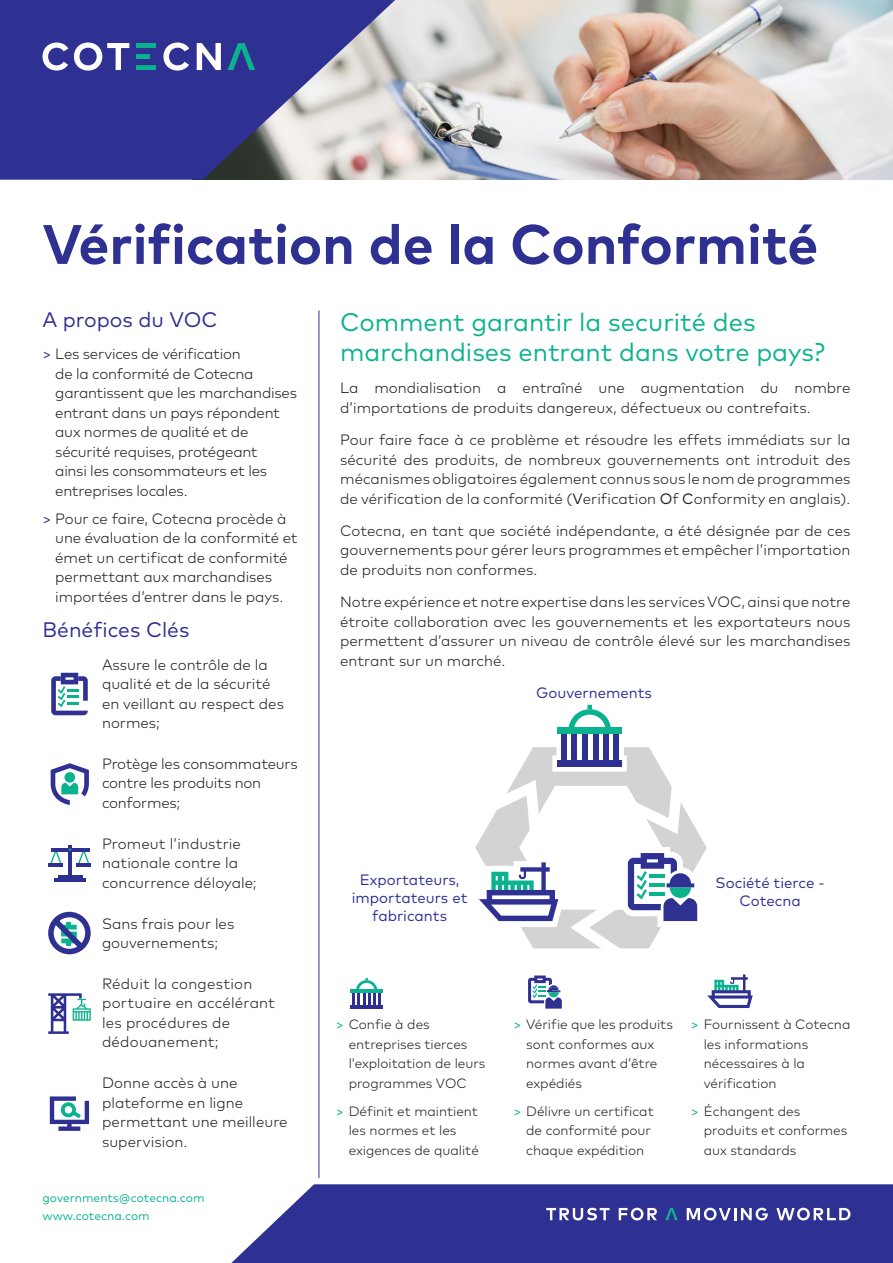
<style>
.page{position:relative;width:893px;height:1263px;background:#fff}
.page>*{position:absolute;margin:0;border:0;box-sizing:border-box;transform-origin:0 0}
.t1{font:700 55.5px "Mark Pro";color:#2e3092}
.t2{font:25.5px/30.6px "Mark Pro";color:#0ab38d}
.t3{font:21px "Mark Pro";color:#2e3092}
.Body{font:300 15px/19.5px "Mark Pro";color:#231f20}
.Body-2{font:15px/18px "Mark Pro";color:#2e3092;text-align:center}
.t4{font:300 13.5px/19.5px "Mark Pro";color:#231f20}
.Address{font:12px "Mark Pro";color:#0ab38d}
.s1{font-weight:400;color:#2e3092}
.s2{font-weight:400}
.s3{font-weight:400;color:#0ab38d}
</style>
<div class="page">
<img style="left:446px;top:0;width:447px;height:180px">
<svg style="left:0;top:0;width:446px;height:180px;background:#6364a2"></svg>
<svg style="left:228px;top:43px;width:27px;height:27px"></svg>
<svg style="left:43px;top:43px;width:25px;height:28px"></svg>
<svg style="left:74px;top:43px;width:55px;height:28px"></svg>
<svg style="left:163px;top:43px;width:26px;height:28px"></svg>
<svg style="left:197px;top:43px;width:24px;height:27px"></svg>
<svg style="left:136px;top:65px;width:20px;height:5px"></svg>
<svg style="left:136px;top:43px;width:20px;height:5px"></svg>
<svg style="left:136px;top:54px;width:14px;height:5px"></svg>
<hr style="left:319px;top:310px;width:1px;height:868px;background:#2e3092">
<svg style="left:231px;top:1184px;width:662px;height:79px;background:#3d3f9a"></svg>
<svg style="left:665px;top:1208px;width:13px;height:12px"></svg>
<svg style="left:546px;top:1208px;width:64px;height:12px"></svg>
<svg style="left:619px;top:1208px;width:38px;height:12px"></svg>
<svg style="left:687px;top:1208px;width:81px;height:12px"></svg>
<svg style="left:776px;top:1208px;width:74px;height:12px"></svg>
<svg style="left:48px;top:993px;width:43px;height:41px"></svg>
<svg style="left:51px;top:673px;width:37px;height:42px"></svg>
<svg style="left:50px;top:851px;width:12px;height:12px"></svg>
<hr style="left:55px;top:878px;width:31px;height:3px;background:#2e3092">
<hr style="left:58px;top:875px;width:24px;height:3px;background:#2e3092">
<hr style="left:49px;top:863px;width:14px;height:3px;background:#2e3092">
<svg style="left:78px;top:850px;width:12px;height:13px"></svg>
<hr style="left:76px;top:863px;width:15px;height:3px;background:#2e3092">
<hr style="left:68px;top:845px;width:4px;height:30px;background:#2e3092">
<hr style="left:51px;top:848px;width:38px;height:3px;background:#2e3092">
<svg style="left:557px;top:704px;width:65px;height:37px"></svg>
<div style="left:561px;top:731px;width:6px;height:32px;background:#2e3092"></div>
<div style="left:571px;top:731px;width:6px;height:32px;background:#2e3092"></div>
<div style="left:582px;top:731px;width:5px;height:32px;background:#2e3092"></div>
<div style="left:593px;top:731px;width:5px;height:32px;background:#2e3092"></div>
<div style="left:603px;top:731px;width:6px;height:32px;background:#2e3092"></div>
<div style="left:614px;top:731px;width:5px;height:32px;background:#2e3092"></div>
<div style="left:557px;top:727px;width:65px;height:6px;background:#0ab38d"></div>
<hr style="left:352px;top:991px;width:3px;height:16px;background:#2e3092">
<svg style="left:356px;top:978px;width:25px;height:28px"></svg>
<hr style="left:350px;top:989px;width:33px;height:3px;background:#0ab38d">
<hr style="left:350px;top:1006px;width:33px;height:3px;background:#2e3092">
<svg style="left:50px;top:763px;width:39px;height:42px"></svg>
<div style="left:64px;top:772px;width:11px;height:11px;background:#0ab38d;border-radius:50%"></div>
<svg style="left:49px;top:1096px;width:40px;height:35px"></svg>
<svg style="left:48px;top:911px;width:43px;height:44px"></svg>
<svg style="left:475px;top:752px;width:278px;height:256px"></svg>
<h1 class="t1" style="left:43px;top:202px;width:777px">Vérification de la Conformité</h1>
<h3 class="t3" style="left:43px;top:304px;width:176px">A propos du VOC</h3>
<p class="Body" style="left:55px;top:343px;width:243px;text-indent:-13px"><span class="s1">&gt;</span> Les services de vérification<br>de la conformité de Cotecna garantissent que les marchandises entrant dans un pays répondent aux normes de qualité et de sécurité requises, protégeant<br>ainsi les consommateurs et les entreprises locales.</p>
<p class="Body" style="left:55px;top:508px;width:244px;text-indent:-13px"><span class="s1">&gt;</span> Pour ce faire, Cotecna procède à une évaluation de la conformité et émet un certificat de conformité permettant aux marchandises importées d’entrer dans le pays.</p>
<h3 class="t3" style="left:43px;top:614px;width:148px">Bénéfices Clés</h3>
<h3 class="Body" style="left:102px;top:653px;width:183px">Assure le contrôle de la qualité et de la sécurité en veillant au respect des normes;</h3>
<h3 class="Body" style="left:102px;top:753px;width:197px">Protège les consommateurs contre les produits non conformes;</h3>
<h3 class="Body" style="left:102px;top:832px;width:156px">Promeut l’industrie nationale contre la concurrence déloyale;</h3>
<h3 class="Body" style="left:102px;top:912px;width:134px">Sans frais pour les gouvernements;</h3>
<h3 class="Body" style="left:102px;top:972px;width:174px">Réduit la congestion portuaire en accélérant les procédures de dédouanement;</h3>
<h3 class="Body" style="left:102px;top:1072px;width:187px">Donne accès à une plateforme en ligne permettant une meilleure supervision.</h3>
<p class="Address" style="left:43px;top:1189px;width:164px">governments@cotecna.com</p>
<p class="Address" style="left:43px;top:1207px;width:109px">www.cotecna.com</p>
<h2 class="t2" style="left:340px;top:304px;width:486px">Comment garantir la securité des marchandises entrant dans votre pays?</h2>
<p class="Body" style="left:340px;top:377px;width:512px">La mondialisation a entraîné une augmentation du nombre d’importations de produits dangereux, défectueux ou contrefaits.</p>
<p class="Body" style="left:340px;top:429px;width:512px;text-align:justify">Pour faire face à ce problème et résoudre les effets immédiats sur la sécurité des produits, de nombreux gouvernements ont introduit des mécanismes obligatoires également connus sous le nom de programmes de vérification de la conformité (<span class="s2">V</span>erification <span class="s2">O</span>f <span class="s2">C</span>onformity en anglais).</p>
<p class="Body" style="left:340px;top:520px;width:512px;text-align:justify">Cotecna, en tant que société indépendante, a été désignée par de ces gouvernements pour gérer leurs programmes et empêcher l’importation de produits non conformes.</p>
<p class="Body" style="left:340px;top:591px;width:512px;text-align:justify">Notre expérience et notre expertise dans les services VOC, ainsi que notre étroite collaboration avec les gouvernements et les exportateurs nous permettent d’assurer un niveau de contrôle élevé sur les marchandises entrant sur un marché.</p>
<p class="Body-2" style="left:536px;top:682px;width:117px">Gouvernements</p>
<p class="Body-2" style="left:352px;top:869px;width:117px">Exportateurs, importateurs et fabricants</p>
<p class="Body-2" style="left:716px;top:872px;width:111px">Société tierce -<br>Cotecna</p>
<p class="t4" style="left:349px;top:1013px;width:138px;text-indent:-13px"><span class="s3">&gt;</span> Confie à des entreprises tierces l’exploitation de leurs programmes VOC</p>
<p class="t4" style="left:349px;top:1100px;width:132px;text-indent:-13px"><span class="s3">&gt;</span> Définit et maintient les normes et les exigences de qualité</p>
<p class="t4" style="left:526px;top:1013px;width:148px;text-indent:-13px"><span class="s3">&gt;</span> Vérifie que les produits sont conformes aux normes avant d’être expédiés</p>
<p class="t4" style="left:526px;top:1100px;width:129px;text-indent:-13px"><span class="s3">&gt;</span> Délivre un certificat de conformité pour chaque expédition</p>
<p class="t4" style="left:704px;top:1013px;width:148px;text-indent:-13px"><span class="s3">&gt;</span> Fournissent à Cotecna les informations nécessaires à la vérification</p>
<p class="t4" style="left:704px;top:1100px;width:145px;text-indent:-13px"><span class="s3">&gt;</span> Échangent des produits et conformes aux standards</p>
</div>
